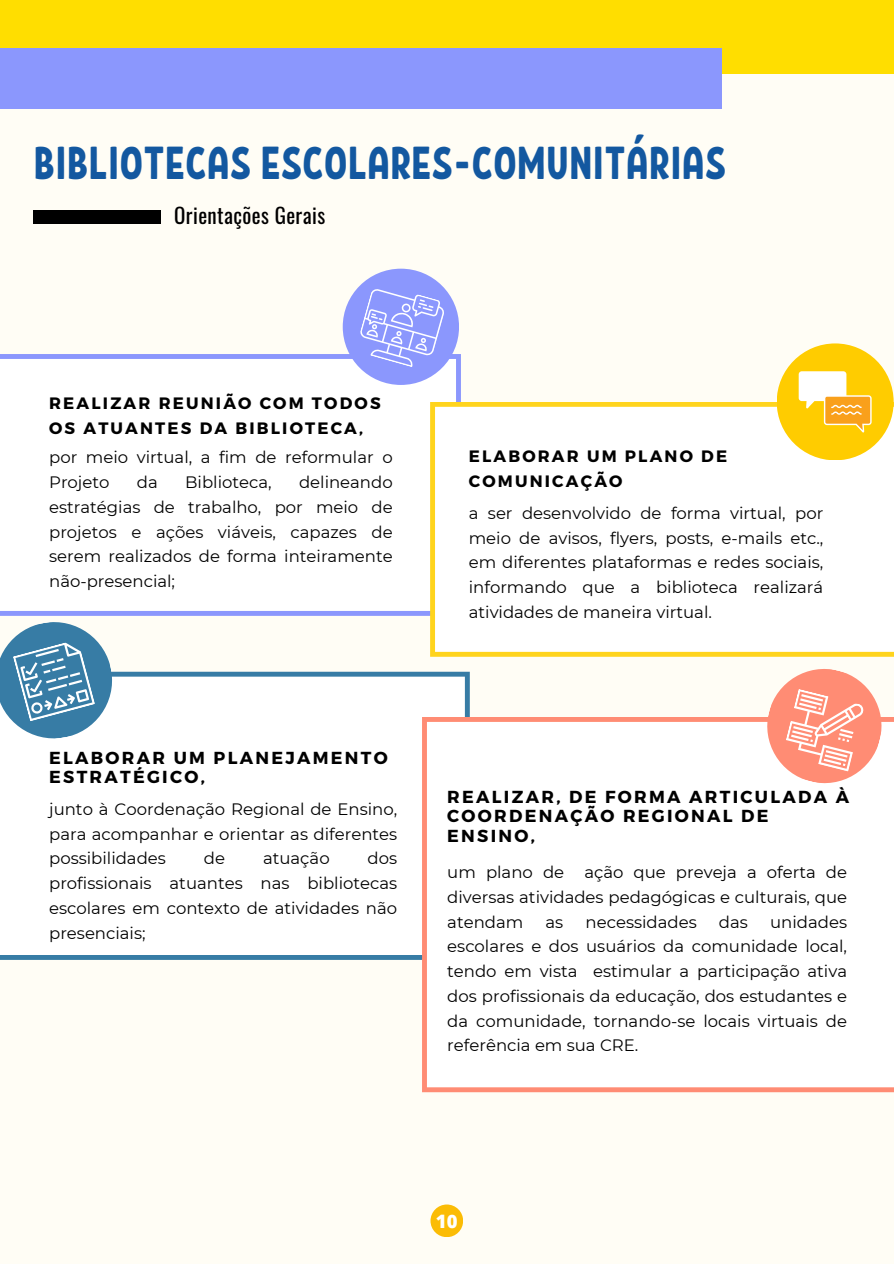
<style>
.page{position:relative;width:894px;height:1264px;background:#fff}
.page>*{position:absolute;margin:0;border:0;box-sizing:border-box;transform-origin:0 0}
.t1{font:46.05px "RF Krabuler";color:#1358a0}
.t2{font:21px "Oswald";letter-spacing:.02em;color:#000}
.t3{font:800 18.45px "Open Sans";color:#fff}
.t4{font:700 17.4px/19.4px "Montserrat";letter-spacing:.13em;color:#000}
.t5{font:16.5px/24.8px "Montserrat";color:#000;text-align:justify}
.t6{font:700 16.5px/24.8px "Montserrat";letter-spacing:.13em;color:#000}
</style>
<div class="page">
<div style="left:0;top:0;width:893px;height:1263px;background:#fffdf5"></div>
<div style="left:0;top:671px;width:469px;height:288px;background:#fff"></div>
<div style="left:0;top:354px;width:461px;height:262px;background:#fff"></div>
<div style="left:430px;top:402px;width:463px;height:254px;background:#fff"></div>
<div style="left:422px;top:717px;width:471px;height:375px;background:#fff"></div>
<div style="left:342px;top:269px;width:117px;height:116px;background:#8b97fd;border-radius:50%"></div>
<div style="left:776px;top:343px;width:117px;height:117px;background:#fc0;border-radius:50%"></div>
<svg style="left:354px;top:282px;width:93px;height:89px"></svg>
<div style="left:34px;top:211px;width:127px;height:12px;background:#000"></div>
<div style="left:0;top:0;width:893px;height:74px;background:#ffde00"></div>
<div style="left:0;top:48px;width:721px;height:60px;background:#8b97fd"></div>
<svg style="left:761px;top:669px;width:126px;height:120px"></svg>
<svg style="left:0;top:622px;width:116px;height:120px"></svg>
<svg style="left:798px;top:371px;width:73px;height:61px"></svg>
<div style="left:430px;top:1204px;width:33px;height:33px;background:#fbbc05;border-radius:50%"></div>
<h1 class="t1" style="left:34px;top:133px;width:694px">BIBLIOTECAS ESCOLARES-COMUNITÁRIAS</h1>
<p class="t2" style="left:174px;top:199px;width:152px">Orientações Gerais</p>
<p class="t6" style="left:49px;top:390px;width:333px">REALIZAR REUNIÃO COM TODOS<br>OS ATUANTES DA BIBLIOTECA,</p>
<p class="t5" style="left:49px;top:445px;width:345px">por meio virtual, a fim de reformular o<br>Projeto</p>
<p class="t5" style="left:49px;top:470px;width:345px;text-indent:250px">delineando estratégias de trabalho, por meio de projetos e ações viáveis, capazes de serem realizados de forma inteiramente não-presencial;</p>
<p class="t5" style="left:137px;top:470px;width:22px">da</p>
<p class="t5" style="left:185px;top:470px;width:88px">Biblioteca,</p>
<p class="t6" style="left:468px;top:442px;width:260px">ELABORAR UM PLANO DE<br>COMUNICAÇÃO</p>
<p class="t5" style="left:468px;top:500px;width:356px">a ser desenvolvido de forma virtual, por meio de avisos, flyers, posts, e-mails etc., em diferentes plataformas e redes sociais, informando que a biblioteca realizará atividades de maneira virtual.</p>
<p class="t4" style="left:49px;top:747px;width:340px">ELABORAR UM PLANEJAMENTO<br>ESTRATÉGICO,</p>
<p class="t5" style="left:49px;top:796px;width:349px">junto à Coordenação Regional de Ensino, para acompanhar e orientar as diferentes possibilidades</p>
<p class="t5" style="left:49px;top:846px;width:349px;text-indent:318px">dos profissionais atuantes nas bibliotecas escolares em contexto de atividades não presenciais;</p>
<p class="t5" style="left:204px;top:846px;width:23px">de</p>
<p class="t5" style="left:263px;top:846px;width:68px">atuação</p>
<p class="t4" style="left:447px;top:786px;width:403px">REALIZAR, DE FORMA ARTICULADA À<br>COORDENAÇÃO REGIONAL DE<br>ENSINO,</p>
<p class="t5" style="left:447px;top:860px;width:401px">um plano de ação que preveja a oferta de diversas atividades pedagógicas e culturais, que atendam</p>
<p class="t5" style="left:447px;top:909px;width:401px;text-indent:323px">unidades escolares e dos usuários da comunidade local, tendo em vista estimular a participação ativa dos profissionais da educação, dos estudantes e da comunidade, tornando-se locais virtuais de referência em sua CRE.</p>
<p class="t5" style="left:545px;top:909px;width:19px">as</p>
<p class="t5" style="left:585px;top:909px;width:113px">necessidades</p>
<p class="t5" style="left:718px;top:909px;width:30px">das</p>
<p class="t3" style="left:436px;top:1208px;width:23px">10</p>
</div>
